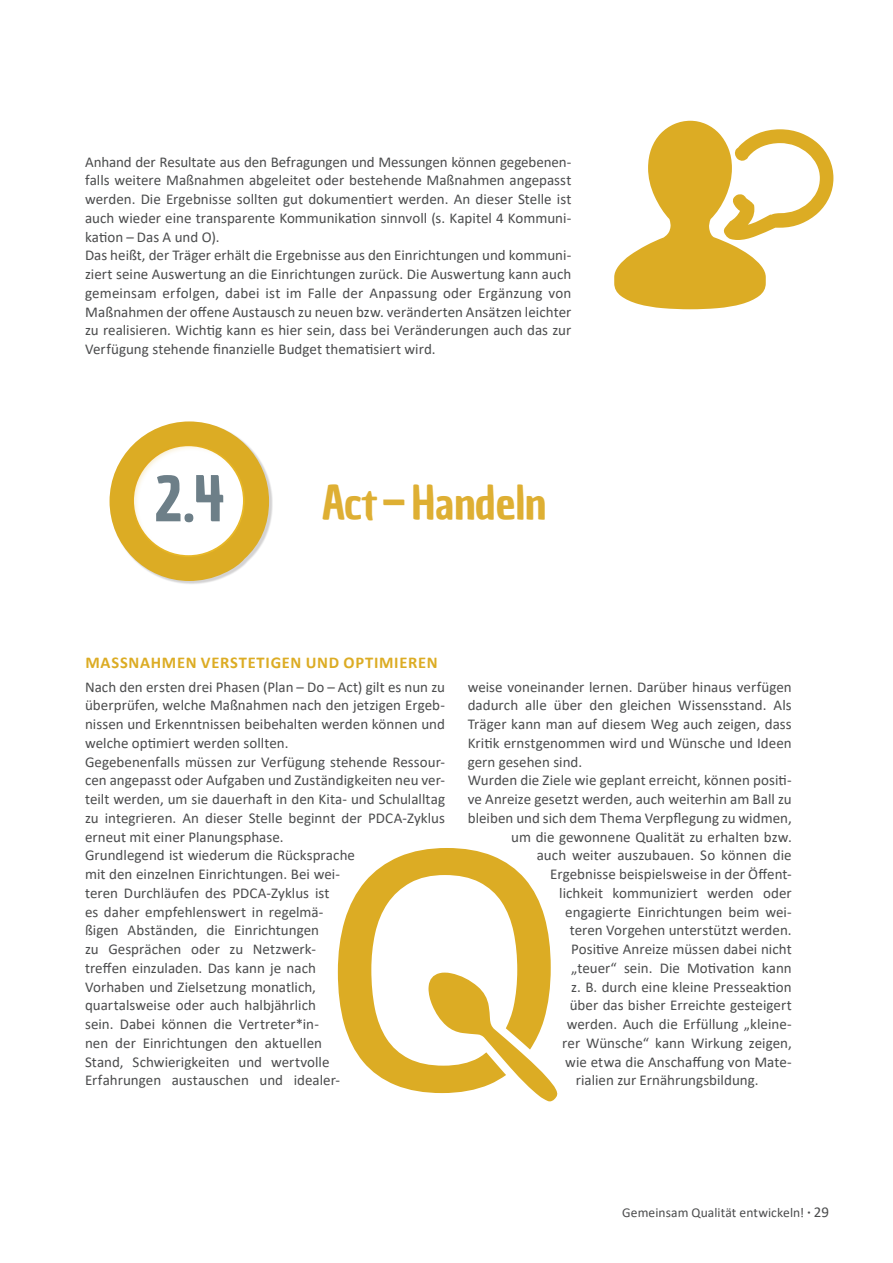
<style>
.page{position:relative;width:893px;height:1263px;background:#fff}
.page>*{position:absolute;margin:0;border:0;box-sizing:border-box;transform-origin:0 0}
.Unterkapitel_Zahl{font:61.5px "Chau Philomene One";color:#6d7f88}
.Unterkapitel_Gelb{font:45px "Chau Philomene One";letter-spacing:-.01em;color:#deaf33}
.Zwischenüberschrift{font:700 16.5px "Calibri";letter-spacing:.04em;color:#dcac24}
.Fließtext{font:15px/18.8px "Calibri";color:#4b4c4d;text-align:justify}
.t1{font:13.5px "Calibri";letter-spacing:.005em;color:#4b4c4d}
.s1{font-family:"Chau Philomene One";font-size:15px}
.s2{font-size:15px}
</style>
<div class="page">
<div style="left:110px;top:423px;width:163px;height:162px;background:#231f20;opacity:.2"></div>
<svg style="left:110px;top:421px;width:159px;height:160px"></svg>
<div style="left:131px;top:443px;width:116px;height:117px;background:#dcac24;opacity:.24"></div>
<svg style="left:614px;top:121px;width:219px;height:188px"></svg>
<svg style="left:338px;top:848px;width:220px;height:253px"></svg>
<p class="Fließtext" style="left:85px;top:152px;width:488px">Anhand der Resultate aus den Befragungen und Messungen können gegebenen&shy;falls weitere Maßnahmen abgeleitet oder bestehende Maßnahmen angepasst werden. Die Ergebnisse sollten gut dokumentiert werden. An dieser Stelle ist auch wieder eine transparente Kommunikation sinnvoll (s. Kapitel 4 Kommuni&shy;kation – Das A und O).</p>
<p class="Fließtext" style="left:85px;top:246px;width:488px">Das heißt, der Träger erhält die Ergebnisse aus den Einrichtungen und kommuni&shy;ziert seine Auswertung an die Einrichtungen zurück. Die Auswertung kann auch gemeinsam erfolgen, dabei ist im Falle der Anpassung oder Ergänzung von Maßnahmen der offene Austausch zu neuen bzw. veränderten Ansätzen leichter zu realisieren. Wichtig kann es hier sein, dass bei Veränderungen auch das zur Verfügung stehende finanzielle Budget thematisiert wird.</p>
<p class="Unterkapitel_Zahl" style="left:154px;top:458px;width:73px">2.4</p>
<p class="Unterkapitel_Gelb" style="left:322px;top:472px;width:227px">Act–Handeln</p>
<p class="Zwischenüberschrift" style="left:85px;top:651px;width:354px">MASSNAHMEN VERSTETIGEN UND OPTIMIEREN</p>
<p class="Fließtext" style="left:85px;top:677px;width:362px">Nach den ersten drei Phasen (Plan – Do – Act) gilt es nun zu überprüfen, welche Maßnahmen nach den jetzigen Ergeb&shy;nissen und Erkenntnissen beibehalten werden können und welche optimiert werden sollten.</p>
<p class="Fließtext" style="left:85px;top:752px;width:362px">Gegebenenfalls müssen zur Verfügung stehende Ressour&shy;cen angepasst oder Aufgaben und Zuständigkeiten neu ver&shy;teilt werden, um sie dauerhaft in den Kita- und Schulalltag zu integrieren. An dieser Stelle beginnt der PDCA-Zyklus erneut mit einer Planungsphase.</p>
<p class="Fließtext" style="left:85px;top:846px;width:271px;text-align:left">Grundlegend ist wiederum die Rücksprache mit den einzelnen Einrichtungen. Bei wei&shy;teren Durchläufen des PDCA-Zyklus ist<br>es daher empfehlenswert in regelmä&shy;ßigen Abständen, die Einrichtungen<br>zu Gesprächen oder zu Netzwerk&shy;treffen einzuladen. Das kann je nach Vorhaben und Zielsetzung monatlich, quartalsweise oder auch halbjährlich<br>sein. Dabei können die Vertreter*in-<br>nen der Einrichtungen den aktuellen Stand, Schwierigkeiten und wertvolle Erfahrungen austauschen und idealer-</p>
<p class="Fließtext" style="left:468px;top:677px;width:326px">weise voneinander lernen. Darüber hinaus verfügen dadurch alle über den gleichen Wissensstand. Als Träger kann man auf diesem Weg auch zeigen, dass Kritik ernstgenommen wird und Wünsche und Ideen gern gesehen sind.</p>
<p class="Fließtext" style="left:468px;top:771px;width:326px;text-align:right">Wurden die Ziele wie geplant erreicht, können positi&shy;ve Anreize gesetzt werden, auch weiterhin am Ball zu bleiben und sich dem Thema Verpflegung zu widmen, um die gewonnene Qualität zu erhalten bzw.<br>auch weiter auszubauen. So können die Ergebnisse beispielsweise in der Öffent-<br>lichkeit kommuniziert werden oder<br>engagierte Einrichtungen beim wei-<br>teren Vorgehen unterstützt werden.</p>
<p class="Fließtext" style="left:571px;top:939px;width:222px">Positive Anreize müssen dabei nicht</p>
<p class="Fließtext" style="left:571px;top:958px;width:222px">„teuer“ sein. Die Motivation kann</p>
<p class="Fließtext" style="left:571px;top:977px;width:222px">z. B. durch eine kleine Presseaktion</p>
<p class="Fließtext" style="left:570px;top:996px;width:224px">über das bisher Erreichte gesteigert</p>
<p class="Fließtext" style="left:567px;top:1014px;width:226px">werden. Auch die Erfüllung „kleine-</p>
<p class="Fließtext" style="left:562px;top:1033px;width:231px">rer Wünsche“ kann Wirkung zeigen,</p>
<p class="Fließtext" style="left:565px;top:1052px;width:228px">wie etwa die Anschaffung von Mate-</p>
<p class="Fließtext" style="left:576px;top:1071px;width:184px">rialien zur Ernährungsbildung.</p>
<p class="t1" style="left:622px;top:1203px;width:208px">Gemeinsam Qualität entwickeln! <span class="s1">·</span> <span class="s2">29</span></p>
</div>
